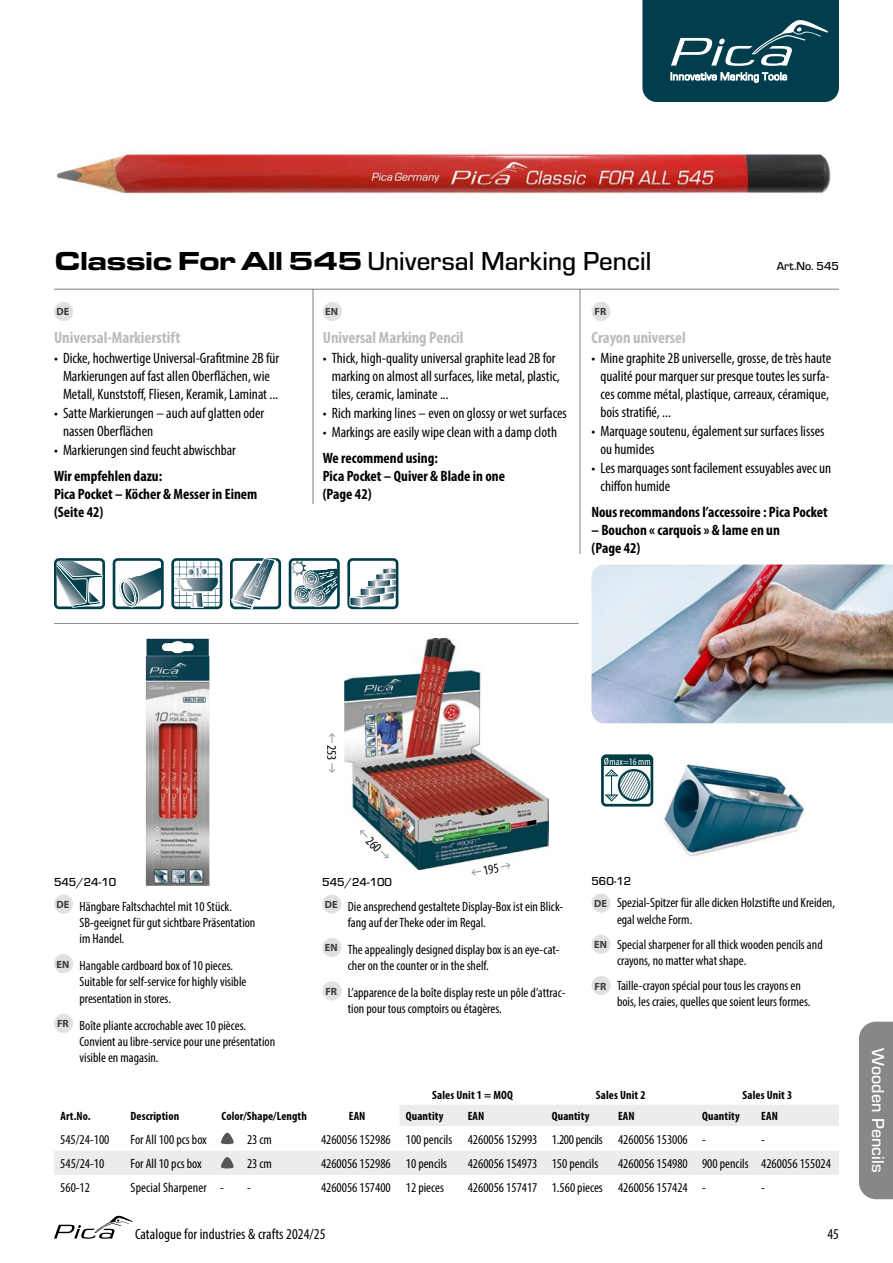
<style>
.page{position:relative;width:893px;height:1263px;background:#fff}
.page>*{position:absolute;margin:0;border:0;box-sizing:border-box;transform-origin:0 0}
.t1{font:500 27px "Eurostile";color:#000}
.t2{font:500 18px "Eurostile";letter-spacing:.01em;color:#fff}
.t3{font:700 condensed 16.5px "Myriad Pro";color:#bcbcbc}
.t4{font:condensed 15px/18px "Myriad Pro";color:#000}
.t5{font:700 condensed 15px/18px "Myriad Pro";color:#000}
.t6{font:condensed 13.5px/16.2px "Myriad Pro";color:#000}
.t7{font:700 condensed 12px "Myriad Pro";letter-spacing:.01em;color:#000}
.t8{font:500 12px "Eurostile";color:#000}
.t9{font:700 10.5px "Myriad Pro";color:#3c3c3b}
.t10{font:condensed 10.05px "Myriad Pro";color:#fff}
.s1{font-family:"Eurostile Ext";font-weight:900}
.s2{font-weight:700;font-stretch:normal;font-size:10.5px;color:#3c3c3b}
</style>
<div class="page">
<div style="left:400px;top:1105px;width:439px;height:21px;background:#ececec"></div>
<svg style="left:54px;top:1132px;width:785px;height:43px;fill:#ececec"></svg>
<svg style="left:221px;top:1133px;width:13px;height:12px"></svg>
<svg style="left:221px;top:1157px;width:13px;height:12px"></svg>
<hr style="left:313px;top:289px;width:1px;height:215px;background:#000">
<hr style="left:580px;top:289px;width:1px;height:265px;background:#000">
<hr style="left:54px;top:289px;width:785px;height:1px;background:#000">
<div style="left:54px;top:894px;width:19px;height:20px;background:#e1e1e1;border-radius:50%"></div>
<div style="left:54px;top:954px;width:19px;height:19px;background:#e1e1e1;border-radius:50%"></div>
<div style="left:54px;top:1014px;width:19px;height:19px;background:#e1e1e1;border-radius:50%"></div>
<hr style="left:54px;top:623px;width:525px;height:1px;background:#000">
<img style="left:591px;top:564px;width:302px;height:159px">
<div style="left:322px;top:894px;width:19px;height:20px;background:#e1e1e1;border-radius:50%"></div>
<div style="left:322px;top:938px;width:19px;height:19px;background:#e1e1e1;border-radius:50%"></div>
<div style="left:322px;top:981px;width:19px;height:19px;background:#e1e1e1;border-radius:50%"></div>
<img style="left:344px;top:639px;width:204px;height:230px">
<img style="left:146px;top:639px;width:63px;height:247px">
<div style="left:591px;top:302px;width:20px;height:19px;background:#e1e1e1;border-radius:50%"></div>
<div style="left:323px;top:302px;width:19px;height:19px;background:#e1e1e1;border-radius:50%"></div>
<div style="left:54px;top:302px;width:19px;height:19px;background:#e1e1e1;border-radius:50%"></div>
<img style="left:56px;top:151px;width:775px;height:43px">
<div style="left:859px;top:1022px;width:34px;height:177px;background:#878786"></div>
<svg style="left:171px;top:558px;width:51px;height:51px"></svg>
<svg style="left:230px;top:558px;width:51px;height:51px"></svg>
<svg style="left:289px;top:558px;width:51px;height:51px"></svg>
<svg style="left:113px;top:558px;width:51px;height:51px"></svg>
<svg style="left:54px;top:558px;width:51px;height:51px"></svg>
<svg style="left:347px;top:558px;width:51px;height:51px"></svg>
<div style="left:591px;top:893px;width:20px;height:20px;background:#e1e1e1;border-radius:50%"></div>
<div style="left:591px;top:935px;width:20px;height:19px;background:#e1e1e1;border-radius:50%"></div>
<div style="left:591px;top:976px;width:20px;height:19px;background:#e1e1e1;border-radius:50%"></div>
<img style="left:604px;top:758px;width:201px;height:99px">
<svg style="left:601px;top:754px;width:52px;height:52px"></svg>
<svg style="left:642px;top:0;width:197px;height:102px;background:#18505e"></svg>
<svg style="left:54px;top:1216px;width:79px;height:23px"></svg>
<svg style="left:459px;top:857px;width:64px;height:12px"></svg>
<svg style="left:356px;top:825px;width:37px;height:38px"></svg>
<h1 class="t1" style="left:54px;top:243px;width:599px"><span class="s1">Classic For All 545</span> Universal Marking Pencil</h1>
<p class="t8" style="left:777px;top:258px;width:64px">Art.No. 545</p>
<p class="t9" style="left:57px;top:305px;width:14px">DE</p>
<p class="t3" style="left:54px;top:327px;width:128px">Universal-Markierstift</p>
<p class="t4" style="left:54px;top:349px;width:227px;text-align:center">• Dicke, hochwertige Universal-Grafitmine 2B für<br>Markierungen auf fast allen Oberflächen, wie<br>Metall, Kunststoff, Fliesen, Keramik, Laminat ...</p>
<p class="t4" style="left:63px;top:404px;width:203px;text-indent:-9px">• Satte Markierungen – auch auf glatten oder nassen Oberflächen</p>
<p class="t4" style="left:54px;top:441px;width:183px">• Markierungen sind feucht abwischbar</p>
<p class="t5" style="left:54px;top:467px;width:205px">Wir empfehlen dazu:<br>Pica Pocket – Köcher &amp; Messer in Einem (Seite 42)</p>
<p class="t9" style="left:325px;top:305px;width:14px">EN</p>
<p class="t3" style="left:323px;top:327px;width:142px">Universal Marking Pencil</p>
<p class="t4" style="left:332px;top:349px;width:230px;text-indent:-9px">• Thick, high-quality universal graphite lead 2B for marking on almost all surfaces, like metal, plastic, tiles, ceramic, laminate ...</p>
<p class="t4" style="left:323px;top:404px;width:246px">• Rich marking lines – even on glossy or wet surfaces</p>
<p class="t4" style="left:323px;top:423px;width:236px">• Markings are easily wipe clean with a damp cloth</p>
<p class="t5" style="left:323px;top:449px;width:184px">We recommend using:<br>Pica Pocket – Quiver &amp; Blade in one (Page 42)</p>
<p class="t9" style="left:595px;top:305px;width:13px">FR</p>
<p class="t3" style="left:591px;top:327px;width:96px">Crayon universel</p>
<p class="t4" style="left:600px;top:349px;width:232px;text-indent:-9px">• Mine graphite 2B universelle, grosse, de très haute qualité pour marquer sur presque toutes les surfa&shy;ces comme métal, plastique, carreaux, céramique, bois stratifié, ...</p>
<p class="t4" style="left:600px;top:422px;width:225px;text-indent:-9px">• Marquage soutenu, également sur surfaces lisses ou humides</p>
<p class="t4" style="left:600px;top:459px;width:232px;text-indent:-9px">• Les marquages sont facilement essuyables avec un chiffon humide</p>
<p class="t5" style="left:591px;top:503px;width:238px">Nous recommandons l’accessoire : Pica Pocket</p>
<p class="t5" style="left:591px;top:521px;width:190px">– Bouchon « carquois » &amp; lame en un (Page 42)</p>
<p class="t6" style="left:340px;top:745px;width:17px;rotate:90deg">253</p>
<p class="t10" style="left:610px;top:755px;width:43px">max=16 mm</p>
<p class="t8" style="left:54px;top:873px;width:64px">545/24-10</p>
<p class="t6" style="left:80px;top:898px;width:177px;text-indent:-23px"><sup>DE</sup> Hängbare Faltschachtel mit 10 Stück.<br>SB-geeignet für gut sichtbare Präsentation im Handel.</p>
<p class="t6" style="left:80px;top:957px;width:168px;text-indent:-23px"><sup>EN</sup> Hangable cardboard box of 10 pieces.<br>Suitable for self-service for highly visible presentation in stores.</p>
<p class="t6" style="left:80px;top:1017px;width:197px;text-indent:-22px"><sup>FR</sup> Boîte pliante accrochable avec 10 pièces.<br>Convient au libre-service pour une présentation visible en magasin.</p>
<p class="t8" style="left:322px;top:873px;width:71px">545/24-100</p>
<p class="t6" style="left:348px;top:898px;width:217px;text-indent:-23px"><sup>DE</sup> Die ansprechend gestaltete Display-Box ist ein Blick&shy;fang auf der Theke oder im Regal.</p>
<p class="t6" style="left:348px;top:941px;width:213px;text-indent:-23px"><sup>EN</sup> The appealingly designed display box is an eye-cat&shy;cher on the counter or in the shelf.</p>
<p class="t6" style="left:348px;top:984px;width:219px;text-indent:-22px"><sup>FR</sup> L’apparence de la boîte display reste un pôle d’attrac&shy;tion pour tous comptoirs ou étagères.</p>
<p class="t8" style="left:591px;top:872px;width:41px">560-12</p>
<p class="t6" style="left:617px;top:895px;width:219px;text-indent:-23px"><span class="s2">DE</span> Spezial-Spitzer für alle dicken Holzstifte und Kreiden, egal welche Form.</p>
<p class="t6" style="left:617px;top:936px;width:207px;text-indent:-23px"><span class="s2">EN</span> Special sharpener for all thick wooden pencils and crayons, no matter what shape.</p>
<p class="t6" style="left:617px;top:977px;width:195px;text-indent:-22px"><span class="s2">FR</span> Taille-crayon spécial pour tous les crayons en bois, les craies, quelles que soient leurs formes.</p>
<p class="t7" style="left:60px;top:1108px;width:32px">Art.No.</p>
<p class="t7" style="left:131px;top:1108px;width:50px">Description</p>
<p class="t7" style="left:222px;top:1108px;width:87px">Color/Shape/Length</p>
<p class="t7" style="left:349px;top:1108px;width:18px">EAN</p>
<p class="t7" style="left:432px;top:1087px;width:82px">Sales Unit 1 = MOQ</p>
<p class="t7" style="left:596px;top:1087px;width:51px">Sales Unit 2</p>
<p class="t7" style="left:742px;top:1087px;width:51px">Sales Unit 3</p>
<p class="t7" style="left:406px;top:1108px;width:39px">Quantity</p>
<p class="t7" style="left:468px;top:1108px;width:18px">EAN</p>
<p class="t7" style="left:552px;top:1108px;width:39px">Quantity</p>
<p class="t7" style="left:618px;top:1108px;width:18px">EAN</p>
<p class="t7" style="left:702px;top:1108px;width:39px">Quantity</p>
<p class="t7" style="left:761px;top:1108px;width:18px">EAN</p>
<p class="t6" style="left:60px;top:1131px;width:51px">545/24-100</p>
<p class="t6" style="left:131px;top:1131px;width:78px">For All 100 pcs box</p>
<p class="t6" style="left:247px;top:1131px;width:26px">23 cm</p>
<p class="t6" style="left:321px;top:1131px;width:386px">4260056 152986 100 pencils 4260056 152993 1.200 pencils 4260056 153006 -</p>
<p class="t6" style="left:761px;top:1131px;width:5px">-</p>
<p class="t6" style="left:60px;top:1155px;width:45px">545/24-10</p>
<p class="t6" style="left:131px;top:1155px;width:73px">For All 10 pcs box</p>
<p class="t6" style="left:247px;top:1155px;width:26px">23 cm</p>
<p class="t6" style="left:321px;top:1155px;width:128px">4260056 152986 10 pencils</p>
<p class="t6" style="left:468px;top:1155px;width:132px">4260056 154973 150 pencils</p>
<p class="t6" style="left:618px;top:1155px;width:214px">4260056 154980 900 pencils 4260056 155024</p>
<p class="t6" style="left:60px;top:1179px;width:31px">560-12</p>
<p class="t6" style="left:131px;top:1179px;width:95px">Special Sharpener -</p>
<p class="t6" style="left:247px;top:1179px;width:5px">-</p>
<p class="t6" style="left:321px;top:1179px;width:124px">4260056 157400 12 pieces</p>
<p class="t6" style="left:468px;top:1179px;width:240px">4260056 157417 1.560 pieces 4260056 157424 -</p>
<p class="t6" style="left:761px;top:1179px;width:5px">-</p>
<p class="t4" style="left:135px;top:1225px;width:192px">Catalogue for industries &amp; crafts 2024/25</p>
<p class="t4" style="left:827px;top:1225px;width:13px">45</p>
<h2 class="t2" style="left:890px;top:1048px;width:126px;rotate:90deg">Wooden Pencils</h2>
</div>
